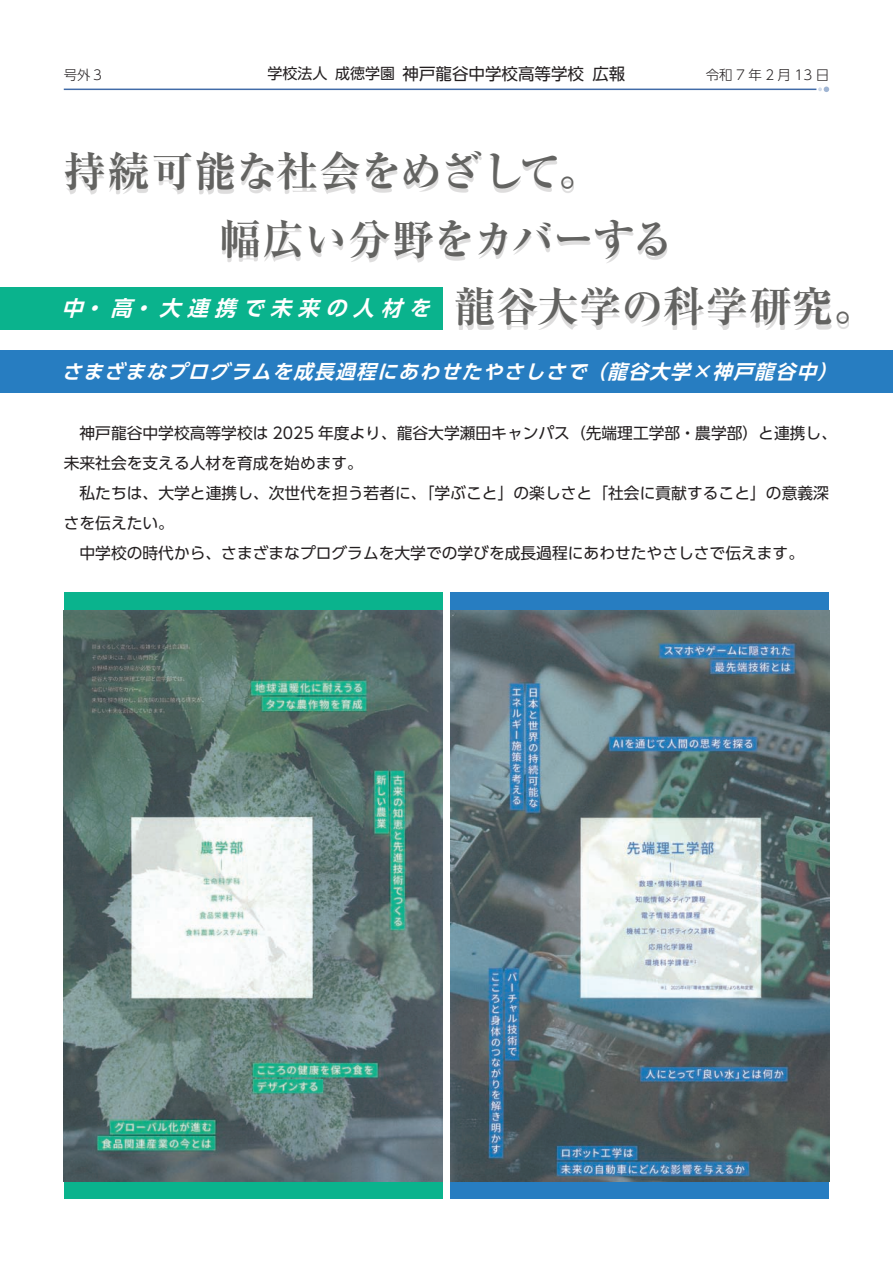
<style>
.page{position:relative;width:893px;height:1263px;background:#fff}
.page>*{position:absolute;margin:0;border:0;box-sizing:border-box;transform-origin:0 0}
.基準{font:700 42px "Ryumin Pro";letter-spacing:-.005em;color:#636361}
.基準-2{font:italic 700 21px "UD Shin Go Pro De";color:#fff}
.基準-3{font:italic 700 19.5px "UD Shin Go Pro De";color:#fff}
.t1{font:16.5px "UD Shin Go Pro";color:#231f20}
.基準-4{font:15.75px/30px "UD Shin Go Pro";color:#231f20}
.t2{font:15px "UD Shin Go Pro";color:#231f20}
.t3{font:300 13.5px "UD Shin Go Pro";color:#231f20}
</style>
<div class="page">
<div style="left:65px;top:155px;width:784px;height:175px;background:#231f20;opacity:.15"></div>
<div style="left:64px;top:593px;width:378px;height:606px;background:#0ab38d"></div>
<img style="left:64px;top:610px;width:378px;height:572px">
<hr style="left:64px;top:89px;width:752px;height:1px;background:#416ba8">
<svg style="left:818px;top:87px;width:11px;height:5px"></svg>
<div style="left:451px;top:593px;width:378px;height:606px;background:#277dc1"></div>
<img style="left:451px;top:610px;width:378px;height:572px">
<div style="left:0;top:351px;width:893px;height:42px;background:#277dc1"></div>
<div style="left:0;top:287px;width:442px;height:42px;background:#0ab38d"></div>
<p class="t3" style="left:64px;top:64px;width:42px">号外３</p>
<p class="t2" style="left:268px;top:62px;width:61px">学校法人</p>
<p class="t2" style="left:335px;top:62px;width:62px">成徳学園</p>
<p class="t1" style="left:403px;top:60px;width:183px">神戸龍谷中学校高等学校</p>
<p class="t1" style="left:592px;top:60px;width:34px">広報</p>
<p class="t3" style="left:706px;top:64px;width:125px">令和 7 年 2 月 13 日</p>
<p class="基準" style="left:64px;top:138px;width:538px">持続可能な社会をめざして。</p>
<p class="基準" style="left:219px;top:206px;width:456px">幅広い分野をカバーする</p>
<p class="基準" style="left:454px;top:273px;width:423px">龍谷大学の科学研究。</p>
<p class="基準-2" style="left:83px;top:291px;width:59px">・高</p>
<p class="基準-2" style="left:131px;top:291px;width:308px">・大連携で未来の人材を</p>
<p class="基準-2" style="left:62px;top:291px;width:31px">中</p>
<p class="基準-3" style="left:62px;top:356px;width:534px">さまざまなプログラムを成長過程にあわせたやさしさで</p>
<p class="基準-3" style="left:607px;top:356px;width:92px">龍谷大学</p>
<p class="基準-3" style="left:712px;top:356px;width:113px">神戸龍谷中</p>
<p class="基準-3" style="left:586px;top:356px;width:29px">（</p>
<p class="基準-3" style="left:817px;top:356px;width:29px">(</p>
<p class="基準-3" style="left:691px;top:356px;width:29px">×</p>
<p class="基準-4" style="left:64px;top:417px;width:775px;text-indent:16px">神戸龍谷中学校高等学校は 2025 年度より、龍谷大学瀬田キャンパス（先端理工学部・農学部）と連携し、未来社会を支える人材を育成を始めます。</p>
<p class="基準-4" style="left:64px;top:477px;width:767px;text-indent:16px">私たちは、大学と連携し、次世代を担う若者に、「学ぶこと」の楽しさと「社会に貢献すること」の意義深さを伝えたい。</p>
<p class="基準-4" style="left:80px;top:537px;width:726px">中学校の時代から、さまざまなプログラムを大学での学びを成長過程にあわせたやさしさで伝えます。</p>
</div>
